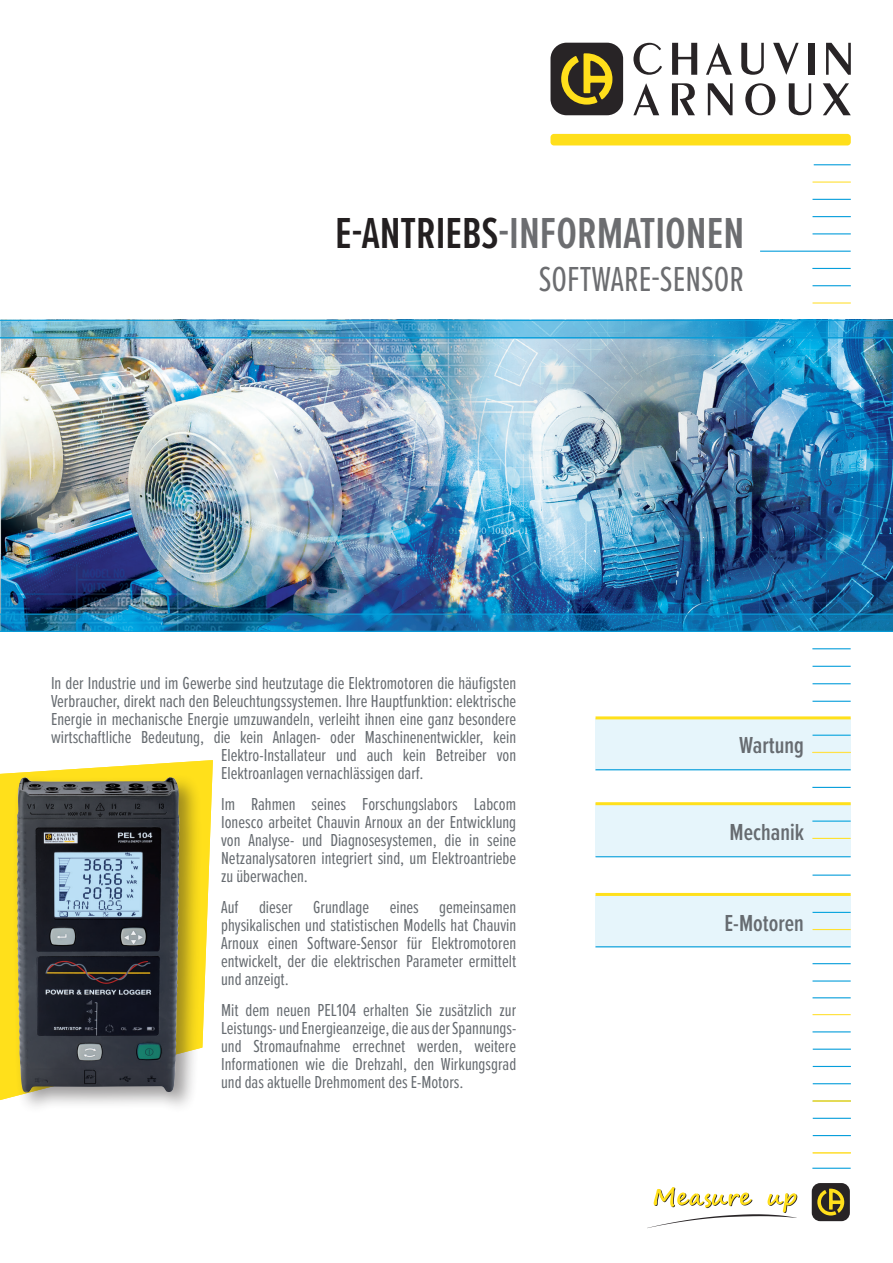
<style>
.page{position:relative;width:893px;height:1263px;background:#fff}
.page>*{position:absolute;margin:0;border:0;box-sizing:border-box;transform-origin:0 0}
.t1{font:600 45px "Proxima Nova Ex Cn";color:#6c6d70}
.t2{font:36px "Proxima Nova Ex Cn";color:#6c6d70}
.t3{font:600 24px "Proxima Nova Ex Cn";color:#666b70}
.t4{font:18px/18px "Proxima Nova Ex Cn";color:#666b70;text-align:justify}
.s1{color:#231f20}
</style>
<div class="page">
<img style="left:0;top:338px;width:893px;height:275px">
<img style="left:0;top:321px;width:893px;height:16px">
<svg style="left:0;top:615px;width:893px;height:16px;background:#0f73ac"></svg>
<hr style="left:0;top:631px;width:893px;height:1px;background:#069edb">
<hr style="left:812px;top:199px;width:39px;height:1px;background:#069edb">
<hr style="left:812px;top:216px;width:39px;height:1px;background:#069edb">
<hr style="left:812px;top:233px;width:39px;height:1px;background:#069edb">
<hr style="left:812px;top:285px;width:39px;height:1px;background:#069edb">
<hr style="left:812px;top:302px;width:39px;height:2px;background:#ffe035">
<hr style="left:812px;top:181px;width:39px;height:2px;background:#ffe035">
<hr style="left:812px;top:1014px;width:39px;height:1px;background:#ffe035">
<hr style="left:812px;top:1031px;width:39px;height:1px;background:#069edb">
<hr style="left:813px;top:1048px;width:38px;height:2px;background:#069edb">
<hr style="left:812px;top:666px;width:39px;height:1px;background:#069edb">
<hr style="left:813px;top:1118px;width:38px;height:1px;background:#069edb">
<hr style="left:813px;top:1066px;width:38px;height:1px;background:#069edb">
<hr style="left:812px;top:683px;width:39px;height:1px;background:#069edb">
<hr style="left:812px;top:648px;width:39px;height:1px;background:#069edb">
<hr style="left:813px;top:1135px;width:38px;height:1px;background:#069edb">
<hr style="left:813px;top:1083px;width:38px;height:1px;background:#069edb">
<hr style="left:812px;top:701px;width:39px;height:1px;background:#069edb">
<hr style="left:812px;top:874px;width:39px;height:2px;background:#069edb">
<hr style="left:812px;top:963px;width:39px;height:1px;background:#069edb">
<hr style="left:812px;top:980px;width:39px;height:1px;background:#069edb">
<hr style="left:760px;top:251px;width:91px;height:1px;background:#069edb">
<hr style="left:812px;top:268px;width:39px;height:1px;background:#069edb">
<hr style="left:0;top:320px;width:893px;height:1px;background:#069edb">
<hr style="left:0;top:337px;width:893px;height:1px;background:#069edb">
<hr style="left:813px;top:1152px;width:38px;height:1px;background:#ffe035">
<hr style="left:813px;top:1100px;width:38px;height:1px;background:#ffe035">
<hr style="left:812px;top:787px;width:39px;height:1px;background:#069edb">
<hr style="left:812px;top:1168px;width:39px;height:1px;background:#069edb">
<hr style="left:812px;top:997px;width:39px;height:1px;background:#069edb">
<hr style="left:0;top:613px;width:893px;height:2px;background:#069edb">
<hr style="left:814px;top:164px;width:37px;height:1px;background:#069edb">
<div style="left:550px;top:43px;width:73px;height:72px;background:#282426;border-radius:16px"></div>
<svg style="left:561px;top:53px;width:52px;height:52px"></svg>
<svg style="left:633px;top:43px;width:29px;height:32px"></svg>
<svg style="left:672px;top:43px;width:25px;height:32px"></svg>
<svg style="left:706px;top:43px;width:26px;height:32px"></svg>
<svg style="left:741px;top:43px;width:23px;height:32px"></svg>
<svg style="left:773px;top:43px;width:26px;height:32px"></svg>
<div style="left:808px;top:43px;width:6px;height:32px;background:#282426"></div>
<svg style="left:826px;top:43px;width:25px;height:32px"></svg>
<svg style="left:633px;top:83px;width:26px;height:32px"></svg>
<svg style="left:672px;top:83px;width:23px;height:32px"></svg>
<svg style="left:708px;top:83px;width:24px;height:32px"></svg>
<svg style="left:745px;top:83px;width:30px;height:32px"></svg>
<svg style="left:789px;top:83px;width:22px;height:32px"></svg>
<svg style="left:823px;top:83px;width:28px;height:32px"></svg>
<div style="left:550px;top:134px;width:301px;height:11px;background:#ffdf1b;border-radius:3px"></div>
<div style="left:595px;top:718px;width:256px;height:52px;background:#e6f5fb"></div>
<div style="left:595px;top:804px;width:256px;height:53px;background:#e6f5fb"></div>
<div style="left:595px;top:895px;width:256px;height:52px;background:#e6f5fb"></div>
<hr style="left:595px;top:716px;width:256px;height:3px;background:#ffe01b">
<hr style="left:595px;top:893px;width:256px;height:3px;background:#ffe01b">
<hr style="left:595px;top:856px;width:256px;height:1px;background:#069edb">
<hr style="left:595px;top:946px;width:256px;height:1px;background:#069edb">
<hr style="left:595px;top:769px;width:256px;height:1px;background:#069edb">
<hr style="left:595px;top:802px;width:256px;height:3px;background:#ffe01b">
<svg style="left:647px;top:1187px;width:150px;height:41px"></svg>
<div style="left:812px;top:1183px;width:38px;height:38px;background:#282426;border-radius:8px"></div>
<svg style="left:817px;top:1188px;width:27px;height:28px"></svg>
<svg style="left:0;top:760px;width:213px;height:340px;fill:#ffe01b"></svg>
<div style="left:12px;top:772px;width:190px;height:343px;background:#231f20;opacity:.45"></div>
<img style="left:16px;top:777px;width:160px;height:316px">
<h1 class="t1" style="left:335px;top:201px;width:410px"><span class="s1">E-ANTRIEBS</span>-INFORMATIONEN</h1>
<h2 class="t2" style="left:539px;top:253px;width:207px">SOFTWARE-SENSOR</h2>
<p class="t4" style="left:51px;top:673px;width:467px">In der Industrie und im Gewerbe sind heutzutage die Elektromotoren die häufigsten</p>
<p class="t4" style="left:51px;top:691px;width:467px">Verbraucher, direkt nach den Beleuchtungssystemen. Ihre Hauptfunktion: elektrische</p>
<p class="t4" style="left:51px;top:709px;width:467px">Energie in mechanische Energie umzuwandeln, verleiht ihnen eine ganz besondere</p>
<p class="t4" style="left:51px;top:727px;width:467px">wirtschaftliche Bedeutung, die kein Anlagen- oder Maschinenentwickler, kein</p>
<p class="t4" style="left:221px;top:745px;width:297px">Elektro-Installateur und auch kein Betreiber von</p>
<p class="t4" style="left:221px;top:763px;width:204px">Elektroanlagen vernachlässigen darf.</p>
<p class="t4" style="left:221px;top:794px;width:297px">Im Rahmen seines Forschungslabors Labcom Ionesco arbeitet Chauvin Arnoux an der Entwicklung von Analyse- und Diagnosesystemen, die in seine Netzanalysatoren integriert sind, um Elektroantriebe zu überwachen.</p>
<p class="t4" style="left:221px;top:897px;width:297px">Auf dieser Grundlage eines gemeinsamen physikalischen und statistischen Modells hat Chauvin Arnoux einen Software-Sensor für Elektromotoren entwickelt, der die elektrischen Parameter ermittelt und anzeigt.</p>
<p class="t4" style="left:221px;top:1000px;width:297px">Mit dem neuen PEL104 erhalten Sie zusätzlich zur Leistungs- und Energieanzeige, die aus der Spannungs&shy;und Stromaufnahme errechnet werden, weitere Informationen wie die Drehzahl, den Wirkungsgrad und das aktuelle Drehmoment des E-Motors.</p>
<h3 class="t3" style="left:739px;top:727px;width:66px">Wartung</h3>
<h3 class="t3" style="left:730px;top:815px;width:76px">Mechanik</h3>
<h3 class="t3" style="left:724px;top:906px;width:81px">E-Motoren</h3>
</div>
